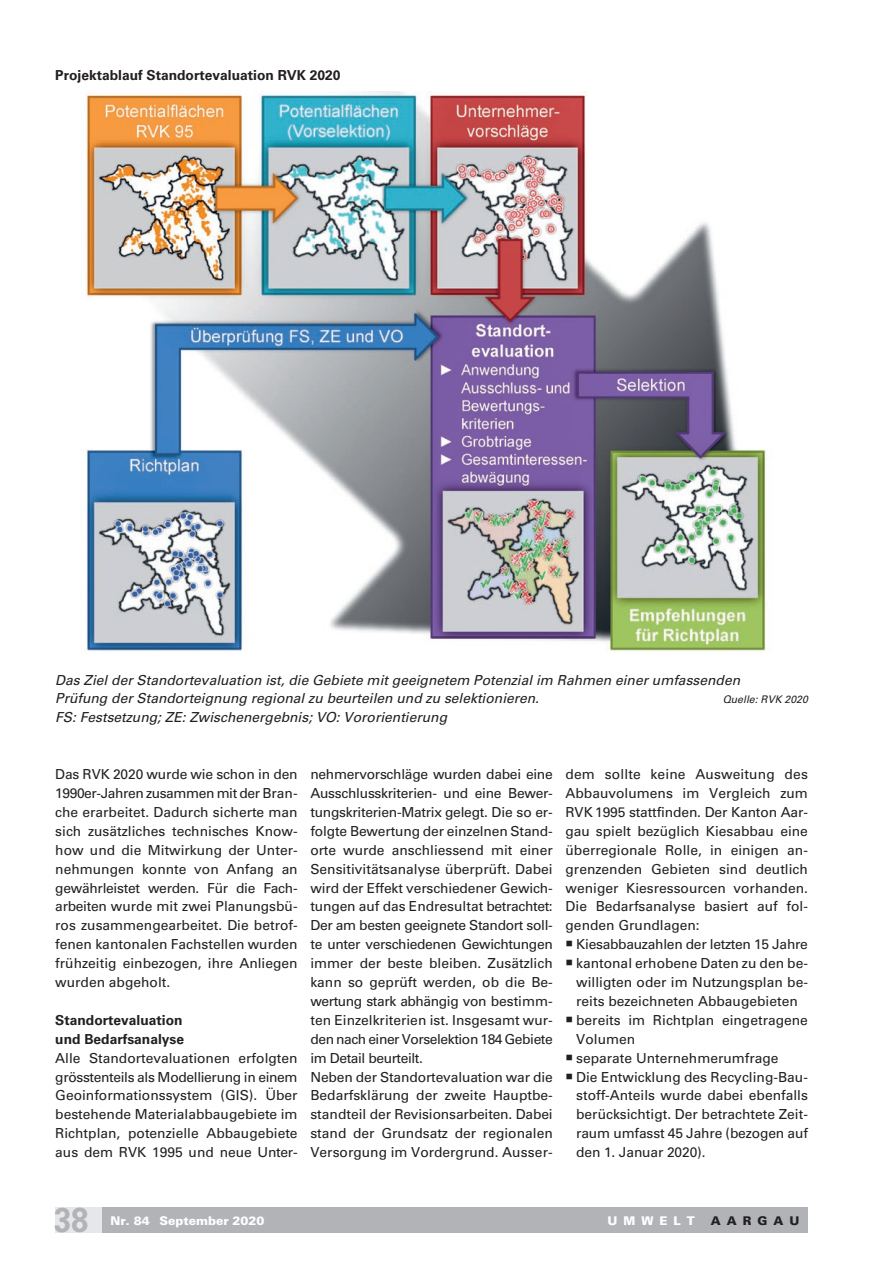
<style>
.page{position:relative;width:893px;height:1263px;background:#fff}
.page>*{position:absolute;margin:0;border:0;box-sizing:border-box;transform-origin:0 0}
.t1{font:700 34.5px "Univers LT Std";color:#b2b3b7;scale:.9 1}
.t2{font:13.8px/18.9px "Univers LT Std";color:#231f20;text-align:justify}
.t3{font:italic 13.8px/18.9px "Univers LT Std";color:#231f20}
.t4{font:700 13.8px/18.9px "Univers LT Std";color:#231f20}
.t5{font:13.8px "Univers LT Std";letter-spacing:-.02em;color:#231f20}
.t6{font:900 12px "Univers LT Std";color:#fff}
.t7{font:900 12px "Univers LT Std";letter-spacing:.5em;color:#231f20}
.t8{font:italic 10.5px "Univers LT Std";color:#231f20}
.s1{font-family:"Carta"}
</style>
<div class="page">
<div style="left:102px;top:1207px;width:706px;height:26px;background:#b2b3b7"></div>
<div style="left:55px;top:1207px;width:47px;height:26px;background:#e6e7e9"></div>
<img style="left:86px;top:92px;width:680px;height:559px">
<p class="t4" style="left:55px;top:66px;width:287px">Projektablauf Standortevaluation RVK 2020</p>
<p class="t3" style="left:55px;top:670px;width:686px">Das Ziel der Standortevaluation ist, die Gebiete mit geeignetem Potenzial im Rahmen einer umfassenden<br>Prüfung der Standorteignung regional zu beurteilen und zu selektionieren.</p>
<p class="t8" style="left:723px;top:693px;width:87px">Quelle: RVK 2020</p>
<p class="t3" style="left:55px;top:708px;width:393px">FS: Festsetzung; ZE: Zwischenergebnis; VO: Vororientierung</p>
<p class="t2" style="left:55px;top:765px;width:244px">Das RVK 2020 wurde wie schon in den 1990er-Jahren zusammen mit der Bran&shy;che erarbeitet. Dadurch sicherte man sich zusätzliches technisches Know&shy;how und die Mitwirkung der Unter&shy;nehmungen konnte von Anfang an gewährleistet werden. Für die Fach&shy;arbeiten wurde mit zwei Planungsbü&shy;ros zusammengearbeitet. Die betrof&shy;fenen kantonalen Fachstellen wurden frühzeitig einbezogen, ihre Anliegen wurden abgeholt.</p>
<p class="t4" style="left:55px;top:1011px;width:130px">Standortevaluation und Bedarfsanalyse</p>
<p class="t2" style="left:55px;top:1048px;width:244px">Alle Standortevaluationen erfolgten grösstenteils als Modellierung in einem Geoinformationssystem (GIS). Über bestehende Materialabbaugebiete im Richtplan, potenzielle Abbaugebiete aus dem RVK 1995 und neue Unter-</p>
<p class="t2" style="left:310px;top:765px;width:244px;text-align:left">nehmervorschläge wurden dabei eine Ausschlusskriterien- und eine Bewer&shy;tungskriterien-Matrix gelegt. Die so er&shy;folgte Bewertung der einzelnen Stand&shy;orte wurde anschliessend mit einer Sensitivitätsanalyse überprüft. Dabei wird der Effekt verschiedener Gewich&shy;tungen auf das Endresultat betrachtet:<br>Der am besten geeignete Standort soll&shy;te unter verschiedenen Gewichtungen immer der beste bleiben. Zusätzlich kann so geprüft werden, ob die Be&shy;wertung stark abhängig von bestimm&shy;ten Einzelkriterien ist. Insgesamt wur&shy;den nach einer Vorselektion 184 Gebiete im Detail beurteilt.<br>Neben der Standortevaluation war die Bedarfsklärung der zweite Hauptbe&shy;standteil der Revisionsarbeiten. Dabei stand der Grundsatz der regionalen Versorgung im Vordergrund. Ausser-</p>
<p class="t2" style="left:566px;top:765px;width:244px">dem sollte keine Ausweitung des</p>
<p class="t2" style="left:566px;top:784px;width:244px">Abbauvolumens im Vergleich zum</p>
<p class="t2" style="left:566px;top:803px;width:244px">RVK 1995 stattfinden. Der Kanton Aar-</p>
<p class="t2" style="left:566px;top:821px;width:244px">gau spielt bezüglich Kiesabbau eine</p>
<p class="t2" style="left:566px;top:840px;width:244px">überregionale Rolle, in einigen an-</p>
<p class="t2" style="left:566px;top:859px;width:244px">grenzenden Gebieten sind deutlich</p>
<p class="t2" style="left:566px;top:878px;width:244px">weniger Kiesressourcen vorhanden.</p>
<p class="t2" style="left:566px;top:897px;width:244px">Die Bedarfsanalyse basiert auf fol-</p>
<p class="t2" style="left:566px;top:916px;width:136px">genden Grundlagen:</p>
<p class="t5" style="left:566px;top:936px;width:244px"><span class="s1">h</span> Kiesabbauzahlen der letzten 15 Jahre</p>
<p class="t2" style="left:566px;top:954px;width:244px"><span class="s1">h</span> kantonal erhobene Daten zu den be-</p>
<p class="t2" style="left:576px;top:973px;width:233px">willigten oder im Nutzungsplan be-</p>
<p class="t2" style="left:576px;top:992px;width:223px">reits bezeichneten Abbaugebieten</p>
<p class="t2" style="left:566px;top:1010px;width:244px"><span class="s1">h</span> bereits im Richtplan eingetragene</p>
<p class="t2" style="left:576px;top:1029px;width:61px">Volumen</p>
<p class="t2" style="left:566px;top:1048px;width:215px"><span class="s1">h</span> separate Unternehmerumfrage</p>
<p class="t2" style="left:566px;top:1067px;width:244px"><span class="s1">h</span> Die Entwicklung des Recycling-Bau-</p>
<p class="t2" style="left:576px;top:1086px;width:233px">stoff-Anteils wurde dabei ebenfalls</p>
<p class="t2" style="left:576px;top:1105px;width:233px">berücksichtigt. Der betrachtete Zeit-</p>
<p class="t2" style="left:576px;top:1124px;width:233px">raum umfasst 45 Jahre (bezogen auf</p>
<p class="t2" style="left:576px;top:1143px;width:131px">den 1. Januar 2020).</p>
<h1 class="t1" style="left:54px;top:1200px;width:40px">38</h1>
<p class="t6" style="left:111px;top:1213px;width:156px">Nr. 84 September 2020</p>
<p class="t6" style="left:608px;top:1213px;width:89px">UMWELT</p>
<p class="t7" style="left:711px;top:1213px;width:90px">AARGAU</p>
</div>
